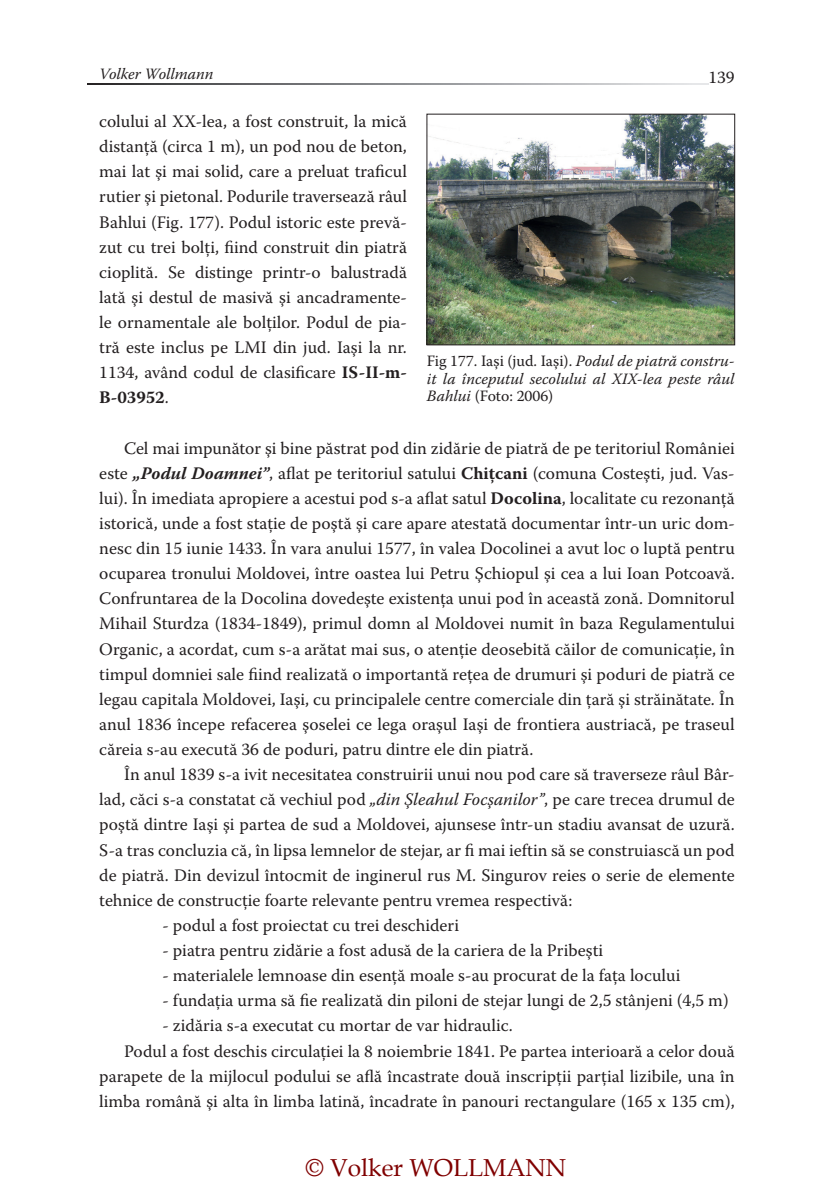
<style>
.page{position:relative;width:834px;height:1196px;background:#fff}
.page>*{position:absolute;margin:0;border:0;box-sizing:border-box;transform-origin:0 0}
.t1{font:24.5px "Book Antiqua";color:#800000}
.t2{font:17.5px/25px "Warnock Pro";color:#231f20;text-align:justify}
.t3{font:italic 15.75px/17.5px "Warnock Pro";color:#231f20;text-align:justify}
.s1{font-weight:700}
.s2{font-weight:700;font-style:italic}
.s3{font-style:italic}
.s4{font-style:normal}
</style>
<div class="page">
<svg style="left:88px;top:83px;width:620px;height:1px"></svg>
<img style="left:429px;top:116px;width:303px;height:227px">
<div style="left:427px;top:114px;width:307px;height:231px;border:1px solid #231f20"></div>
<p class="t3" style="left:99px;top:65px;width:115px">Volker Wollmann</p>
<p class="t2" style="left:708px;top:64px;width:28px">139</p>
<p class="t2" style="left:99px;top:108px;width:309px">colului al XX-lea, a fost construit, la mică distanţă (circa 1 m), un pod nou de beton, mai lat şi mai solid, care a preluat traficul rutier şi pietonal. Podurile traversează râul Bahlui (Fig. 177). Podul istoric este prevă&shy;zut cu trei bolţi, fiind construit din piatră cioplită. Se distinge printr-o balustradă lată şi destul de masivă şi ancadramente&shy;le ornamentale ale bolţilor. Podul de pia&shy;tră este inclus pe LMI din jud. Iaşi la nr.<br>1134, având codul de clasificare <span class="s1">IS-II-m-B-03952</span>.</p>
<p class="t2" style="left:99px;top:435px;width:637px;text-indent:25px">Cel mai impunător şi bine păstrat pod din zidărie de piatră de pe teritoriul României este <span class="s2">„Podul Doamnei”</span>, aflat pe teritoriul satului <span class="s1">Chiţcani</span> (comuna Costeşti, jud. Vas&shy;lui). În imediata apropiere a acestui pod s-a aflat satul <span class="s1">Docolina</span>, localitate cu rezonanţă istorică, unde a fost staţie de poştă şi care apare atestată documentar într-un uric dom&shy;nesc din 15 iunie 1433. În vara anului 1577, în valea Docolinei a avut loc o luptă pentru ocuparea tronului Moldovei, între oastea lui Petru Şchiopul şi cea a lui Ioan Potcoavă.<br>Confruntarea de la Docolina dovedeşte existenţa unui pod în această zonă. Domnitorul Mihail Sturdza (1834-1849), primul domn al Moldovei numit în baza Regulamentului Organic, a acordat, cum s-a arătat mai sus, o atenţie deosebită căilor de comunicaţie, în timpul domniei sale fiind realizată o importantă reţea de drumuri şi poduri de piatră ce legau capitala Moldovei, Iaşi, cu principalele centre comerciale din ţară şi străinătate. În anul 1836 începe refacerea şoselei ce lega oraşul Iaşi de frontiera austriacă, pe traseul căreia s-au execută 36 de poduri, patru dintre ele din piatră.</p>
<p class="t2" style="left:99px;top:761px;width:637px;text-indent:25px">În anul 1839 s-a ivit necesitatea construirii unui nou pod care să traverseze râul Bâr&shy;lad, căci s-a constatat că vechiul pod <span class="s3">„din Şleahul Focşanilor”</span>, pe care trecea drumul de poştă dintre Iaşi şi partea de sud a Moldovei, ajunsese într-un stadiu avansat de uzură.<br>S-a tras concluzia că, în lipsa lemnelor de stejar, ar fi mai ieftin să se construiască un pod de piatră. Din devizul întocmit de inginerul rus M. Singurov reies o serie de elemente tehnice de construcţie foarte relevante pentru vremea respectivă:</p>
<p class="t2" style="left:162px;top:912px;width:298px">- podul a fost proiectat cu trei deschideri</p>
<p class="t2" style="left:162px;top:937px;width:442px">- piatra pentru zidărie a fost adusă de la cariera de la Pribeşti</p>
<p class="t2" style="left:162px;top:962px;width:519px">- materialele lemnoase din esenţă moale s-au procurat de la faţa locului</p>
<p class="t2" style="left:162px;top:987px;width:567px">- fundaţia urma să fie realizată din piloni de stejar lungi de 2,5 stânjeni (4,5 m)</p>
<p class="t2" style="left:162px;top:1012px;width:352px">- zidăria s-a executat cu mortar de var hidraulic.</p>
<p class="t2" style="left:124px;top:1038px;width:612px">Podul a fost deschis circulaţiei la 8 noiembrie 1841. Pe partea interioară a celor două</p>
<p class="t2" style="left:99px;top:1063px;width:636px">parapete de la mijlocul podului se află încastrate două inscripţii parţial lizibile, una în</p>
<p class="t2" style="left:99px;top:1088px;width:636px">limba română şi alta în limba latină, încadrate în panouri rectangulare (165 x 135 cm),</p>
<p class="t3" style="left:427px;top:352px;width:309px"><span class="s4">Fig 177. Iaşi (jud. Iaşi).</span> Podul de piatră constru&shy;it la începutul secolului al XIX-lea peste râul Bahlui <span class="s4">(Foto: 2006)</span></p>
<h1 class="t1" style="left:305px;top:1150px;width:262px">© Volker WOLLMANN</h1>
</div>
